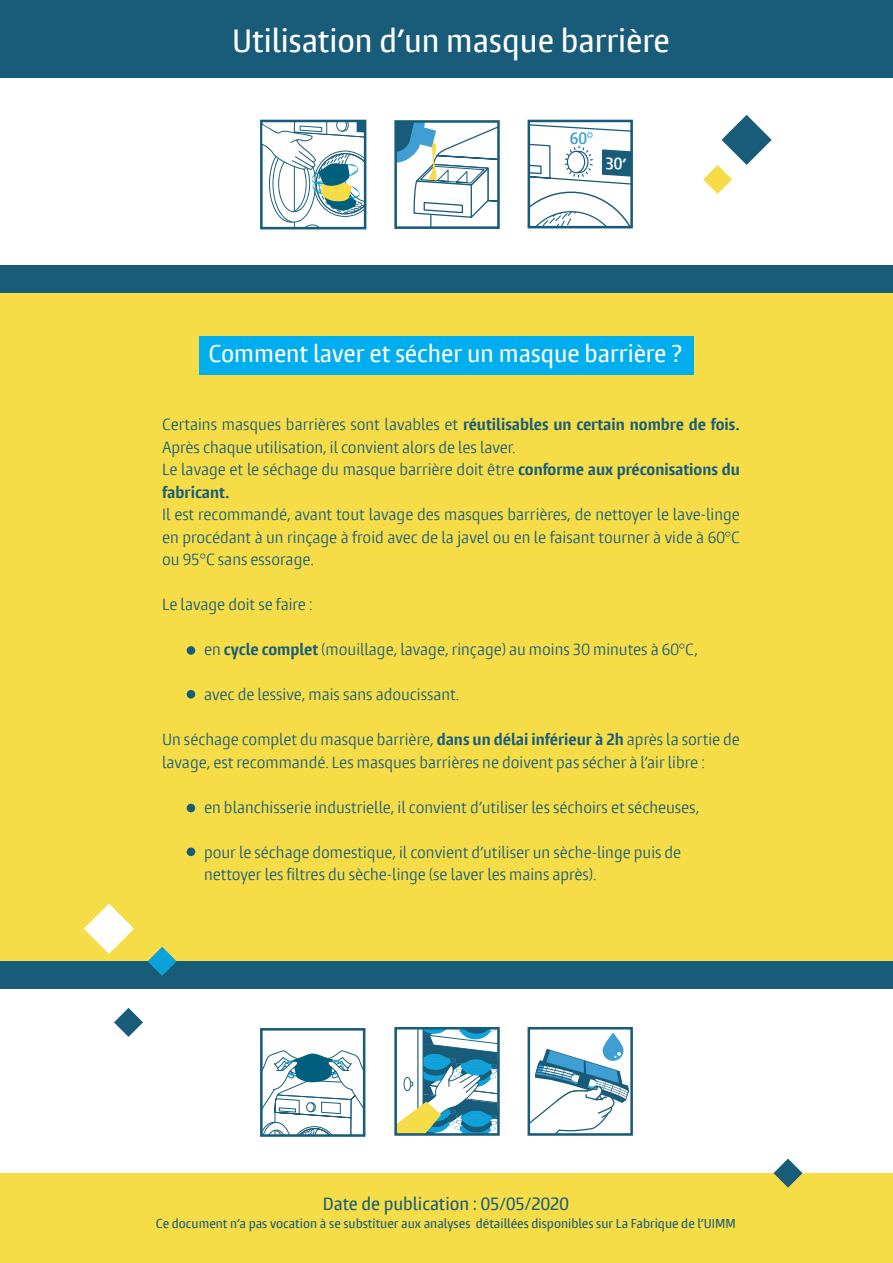
<style>
.page{position:relative;width:893px;height:1263px;background:#fff}
.page>*{position:absolute;margin:0;border:0;box-sizing:border-box;transform-origin:0 0}
.t1{font:500 condensed 30px "Burlingame Pro";color:#fff}
.t2{font:500 condensed 22.5px "Burlingame Pro";color:#fff}
.t3{font:500 condensed 16.5px "Burlingame Pro";color:#195c7a}
.t4{font:600 condensed 15.3px "Burlingame Pro";color:#3f9fd5}
.t5{font:condensed 15px/22.5px "Burlingame Pro";color:#195c7a}
.t6{font:500 condensed 12px "Burlingame Pro";color:#195c7a}
.s1{font-weight:700}
</style>
<div class="page">
<div style="left:0;top:265px;width:893px;height:724px;background:#195c7a"></div>
<div style="left:0;top:293px;width:893px;height:668px;background:#f6dd47"></div>
<div style="left:0;top:1173px;width:893px;height:90px;background:#f6dd47"></div>
<svg style="left:148px;top:947px;width:29px;height:29px"></svg>
<svg style="left:114px;top:1008px;width:29px;height:29px"></svg>
<svg style="left:773px;top:1158px;width:30px;height:30px"></svg>
<div style="left:199px;top:337px;width:495px;height:38px;background:#00aeef"></div>
<svg style="left:703px;top:115px;width:69px;height:79px"></svg>
<svg style="left:84px;top:904px;width:50px;height:50px"></svg>
<div style="left:0;top:0;width:893px;height:77px;background:#195c7a"></div>
<svg style="left:260px;top:120px;width:106px;height:109px"></svg>
<svg style="left:398px;top:124px;width:98px;height:101px"></svg>
<div style="left:394px;top:120px;width:106px;height:109px;border:3px solid #195c7a"></div>
<div style="left:528px;top:120px;width:105px;height:108px;border:3px solid #195c7a"></div>
<svg style="left:264px;top:1050px;width:97px;height:83px"></svg>
<div style="left:260px;top:1028px;width:105px;height:109px;border:3px solid #195c7a"></div>
<svg style="left:394px;top:1027px;width:106px;height:109px"></svg>
<svg style="left:603px;top:1033px;width:20px;height:28px"></svg>
<svg style="left:532px;top:1049px;width:97px;height:83px"></svg>
<div style="left:528px;top:1027px;width:105px;height:109px;border:3px solid #195c7a"></div>
<div style="left:187px;top:646px;width:8px;height:9px;background:#195c7a;border-radius:50%"></div>
<div style="left:187px;top:804px;width:8px;height:8px;background:#195c7a;border-radius:50%"></div>
<div style="left:187px;top:690px;width:8px;height:8px;background:#195c7a;border-radius:50%"></div>
<div style="left:187px;top:847px;width:8px;height:9px;background:#195c7a;border-radius:50%"></div>
<svg style="left:529px;top:122px;width:103px;height:105px"></svg>
<h1 class="t1" style="left:232px;top:22px;width:439px">Utilisation d’un masque barrière</h1>
<p class="t4" style="left:570px;top:129px;width:25px">60°</p>
<h2 class="t2" style="left:208px;top:339px;width:475px">Comment laver et sécher un masque barrière ?</h2>
<p class="t5" style="left:162px;top:414px;width:579px">Certains masques barrières sont lavables et <span class="s1">réutilisables un certain nombre de fois.<br></span>Après chaque utilisation, il convient alors de les laver.<br>Le lavage et le séchage du masque barrière doit être <span class="s1">conforme aux préconisations du fabricant.</span></p>
<p class="t5" style="left:162px;top:504px;width:579px;text-align:justify">Il est recommandé, avant tout lavage des masques barrières, de nettoyer le lave-linge en procédant à un rinçage à froid avec de la javel ou en le faisant tourner à vide à 60°C ou 95°C sans essorage.</p>
<p class="t5" style="left:162px;top:594px;width:152px">Le lavage doit se faire :</p>
<p class="t5" style="left:204px;top:639px;width:495px">en <span class="s1">cycle complet</span> (mouillage, lavage, rinçage) au moins 30 minutes à 60°C,</p>
<p class="t5" style="left:204px;top:684px;width:257px">avec de lessive, mais sans adoucissant.</p>
<p class="t5" style="left:162px;top:729px;width:579px">Un séchage complet du masque barrière, <span class="s1">dans un délai inférieur à 2h</span> après la sortie de lavage, est recommandé. Les masques barrières ne doivent pas sécher à l’air libre :</p>
<p class="t5" style="left:204px;top:796px;width:497px">en blanchisserie industrielle, il convient d’utiliser les séchoirs et sécheuses,</p>
<p class="t5" style="left:204px;top:841px;width:479px">pour le séchage domestique, il convient d’utiliser un sèche-linge puis de nettoyer les filtres du sèche-linge (se laver les mains après).</p>
<p class="t3" style="left:323px;top:1194px;width:247px">Date de publication : 05/05/2020</p>
<p class="t6" style="left:156px;top:1216px;width:581px">Ce document n’a pas vocation à se substituer aux analyses détaillées disponibles sur La Fabrique de l’UIMM</p>
</div>
